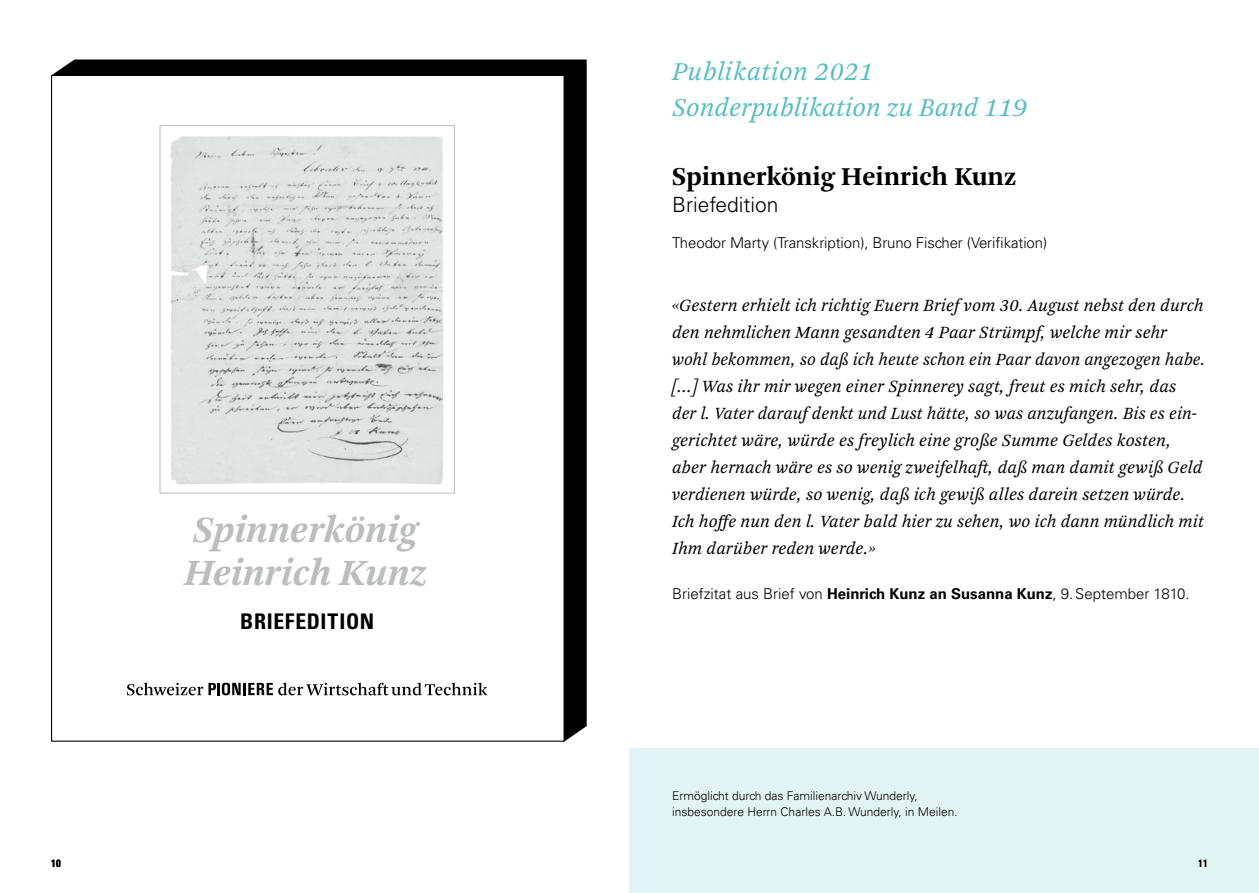
<style>
.page{position:relative;width:1259px;height:893px;background:#fff}
.page>*{position:absolute;margin:0;border:0;box-sizing:border-box;transform-origin:0 0}
.t1{font:italic 700 38.85px/43px "Arnhem Pro";letter-spacing:-.005em;color:#bcbdbd}
.t2{font:italic 27px/36px "Arnhem Pro Blond";color:#54bec3}
.t3{font:700 27px "Arnhem Pro";color:#000}
.t4{font:700 condensed 21.6px "Univers LT Std";letter-spacing:.03em;color:#000}
.t5{font:300 21px "Univers LT Std";color:#000}
.t6{font:italic 18px/27px "Arnhem Pro Blond";letter-spacing:.005em;color:#000}
.t7{font:300 15px "Univers LT Std";letter-spacing:-.005em;color:#000}
.t8{font:300 12px/16.5px "Univers LT Std";color:#000}
.t9{font:700 condensed 10.5px "Univers LT Std";color:#000}
.s1{font-weight:700}
</style>
<div class="page">
<div style="left:629px;top:748px;width:630px;height:145px;background:#e2f3f3"></div>
<svg style="left:52px;top:60px;width:535px;height:682px"></svg>
<svg style="left:127px;top:683px;width:360px;height:12px"></svg>
<div style="left:160px;top:125px;width:295px;height:368px;border:1px solid #bcbdbd"></div>
<img style="left:163px;top:129px;width:290px;height:363px">
<h2 class="t2" style="left:672px;top:54px;width:357px">Publikation 2021<br>Sonderpublikation zu Band 119</h2>
<h1 class="t1" style="left:184px;top:508px;width:244px">Spinnerkönig<br>Heinrich Kunz</h1>
<p class="t4" style="left:240px;top:608px;width:135px">BRIEFEDITION</p>
<h2 class="t3" style="left:672px;top:159px;width:345px">Spinnerkönig Heinrich Kunz</h2>
<p class="t5" style="left:672px;top:192px;width:108px">Briefedition</p>
<p class="t7" style="left:672px;top:233px;width:377px">Theodor Marty (Transkription), Bruno Fischer (Verifikation)</p>
<p class="t6" style="left:672px;top:292px;width:535px">«Gestern erhielt ich richtig Euern Brief vom 30. August nebst den durch den nehmlichen Mann gesandten 4 Paar Strümpf, welche mir sehr wohl bekommen, so daß ich heute schon ein Paar davon angezogen habe. […] Was ihr mir wegen einer Spinnerey sagt, freut es mich sehr, das<br>der l. Vater darauf denkt und Lust hätte, so was anzufangen. Bis es ein&shy;gerichtet wäre, würde es freylich eine große Summe Geldes kosten, aber hernach wäre es so wenig zweifelhaft, daß man damit gewiß Geld verdienen würde, so wenig, daß ich gewiß alles darein setzen würde.<br>Ich hoffe nun den l. Vater bald hier zu sehen, wo ich dann mündlich mit Ihm darüber reden werde.»</p>
<p class="t7" style="left:672px;top:585px;width:519px">Briefzitat aus Brief von <span class="s1">Heinrich Kunz an Susanna Kunz</span>, 9.September 1810.</p>
<p class="t8" style="left:672px;top:787px;width:287px">Ermöglicht durch das Familienarchiv Wunderly, insbesondere Herrn Charles A.B. Wunderly, in Meilen.</p>
<p class="t9" style="left:51px;top:856px;width:11px">10</p>
<p class="t9" style="left:1198px;top:856px;width:11px">11</p>
</div>
